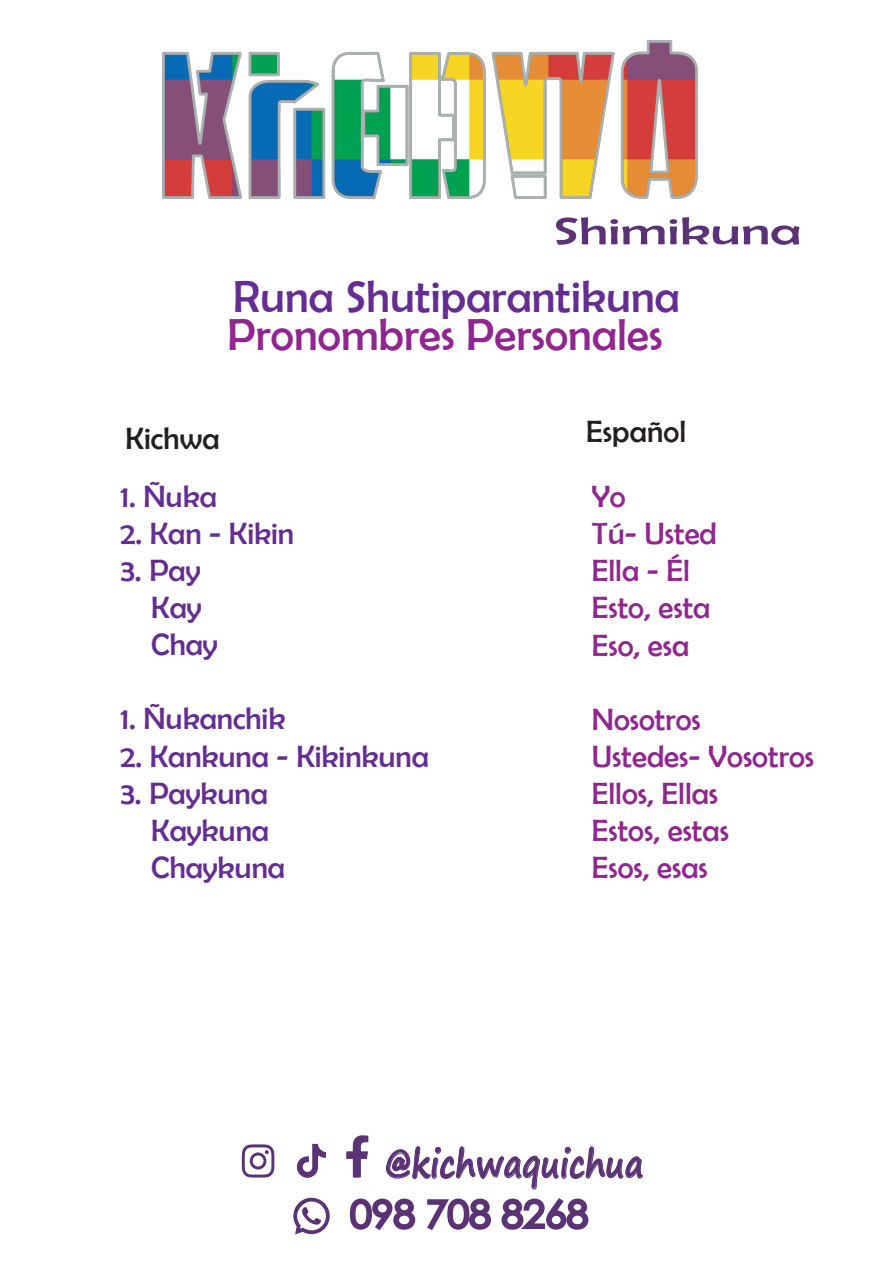
<style>
.page{position:relative;width:893px;height:1263px;background:#fff}
.page>*{position:absolute;margin:0;border:0;box-sizing:border-box;transform-origin:0 0}
.t1{font:45px "Berlin Sans FB";letter-spacing:.005em;color:#652d91}
.t2{font:45px "Berlin Sans FB";letter-spacing:.005em;color:#90268f}
.t3{font:39px "Berlin Sans FB";color:#5b3275;scale:1.43 1}
.t4{font:700 37.65px "Segoe Print";color:#5b3275;scale:.85 1}
.t5{font:30.9px/37.2px "Berlin Sans FB";color:#90268f}
.t6{font:30.9px/37.2px "Berlin Sans FB";color:#652d91}
.t7{font:30.9px "Berlin Sans FB";letter-spacing:.005em;color:#231f20}
</style>
<div class="page">
<img style="left:162px;top:40px;width:536px;height:159px">
<svg style="left:386px;top:1146px;width:257px;height:43px"></svg>
<svg style="left:242px;top:1144px;width:32px;height:33px"></svg>
<svg style="left:346px;top:1135px;width:22px;height:43px"></svg>
<svg style="left:297px;top:1144px;width:29px;height:34px"></svg>
<svg style="left:293px;top:1197px;width:37px;height:38px"></svg>
<svg style="left:349px;top:1198px;width:67px;height:33px"></svg>
<svg style="left:427px;top:1198px;width:64px;height:32px"></svg>
<svg style="left:501px;top:1198px;width:88px;height:32px"></svg>
<p class="t3" style="left:553px;top:209px;width:175px">Shimikuna</p>
<h1 class="t1" style="left:233px;top:272px;width:448px">Runa Shutiparantikuna</h1>
<h1 class="t2" style="left:228px;top:309px;width:436px">Pronombres Personales</h1>
<p class="t7" style="left:125px;top:421px;width:96px">Kichwa</p>
<p class="t7" style="left:586px;top:414px;width:102px">Español</p>
<p class="t6" style="left:120px;top:477px;width:98px">1. Ñuka</p>
<p class="t6" style="left:120px;top:514px;width:175px">2. Kan - Kikin</p>
<p class="t6" style="left:151px;top:552px;width:68px;text-indent:-31px">3. Pay<br>Kay<br>Chay</p>
<p class="t6" style="left:120px;top:700px;width:166px">1. Ñukanchik</p>
<p class="t6" style="left:120px;top:737px;width:310px">2. Kankuna - Kikinkuna</p>
<p class="t6" style="left:151px;top:774px;width:135px;text-indent:-31px">3. Paykuna<br>Kaykuna<br>Chaykuna</p>
<p class="t5" style="left:592px;top:478px;width:127px">Yo<br>Tú- Usted<br>Ella - Él<br>Esto, esta<br>Eso, esa</p>
<p class="t5" style="left:592px;top:700px;width:224px">Nosotros<br>Ustedes- Vosotros<br>Ellos, Ellas<br>Estos, estas<br>Esos, esas</p>
<p class="t4" style="left:385px;top:1129px;width:305px">@kichwaquichua</p>
</div>
